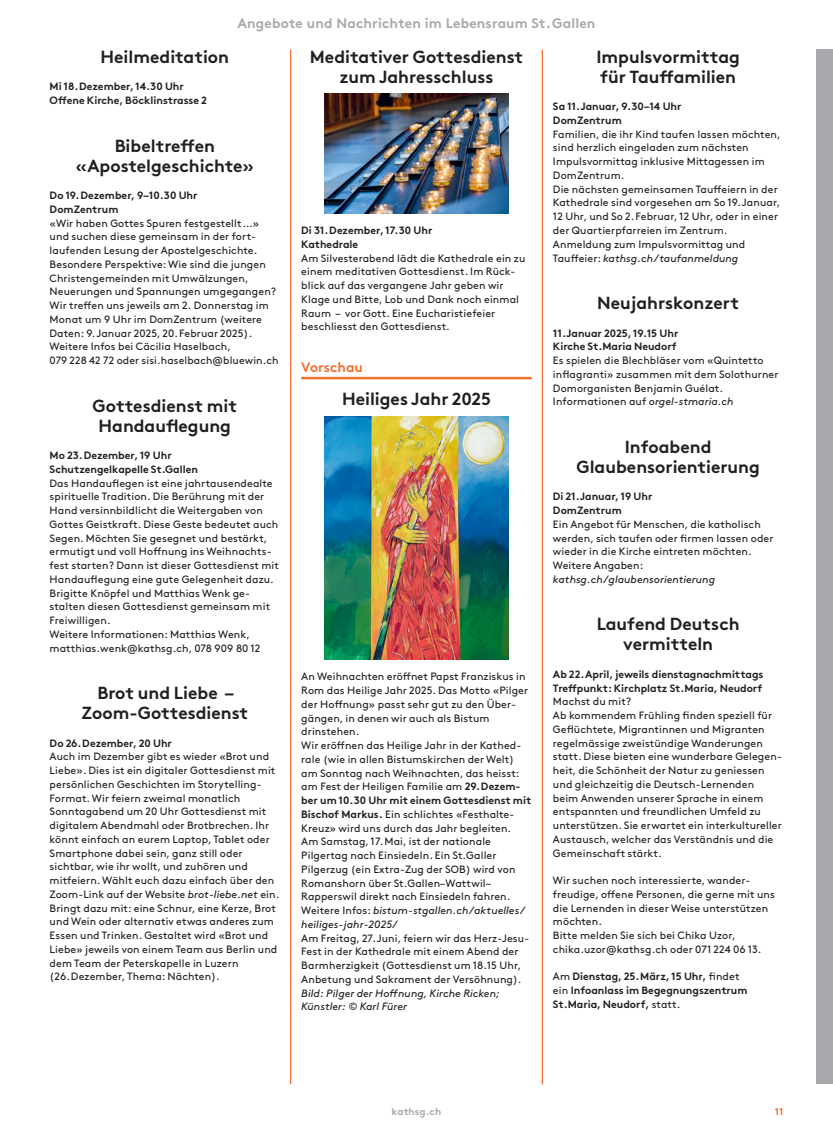
<style>
.page{position:relative;width:833px;height:1134px;background:#fff}
.page>*{position:absolute;margin:0;border:0;box-sizing:border-box;transform-origin:0 0}
.t1{font:700 17.5px/20px "Brown Pro";color:#231f20;text-align:center}
.t2{font:700 13.75px "Brown Pro";letter-spacing:.01em;color:#a8a9ad}
.t3{font:700 13.75px "Brown Pro";color:#f36e31}
.t4{font:10.62px/13.8px "Brown Pro";letter-spacing:.01em;color:#231f20}
.t5{font:700 10.62px/13.8px "Brown Pro";color:#231f20}
.t6{font:italic 10.62px/13.8px "Brown Pro";letter-spacing:.005em;color:#231f20}
.t7{font:700 10px "Brown Pro";letter-spacing:.01em;color:#a8a9ad}
.t8{font:700 10px "Brown Pro";color:#f36e31}
.s1{font-style:italic}
.s2{font-weight:700}
.s3{font-weight:400}
</style>
<div class="page">
<div style="left:816px;top:50px;width:17px;height:1034px;background:#a8a9ad"></div>
<hr style="left:542px;top:50px;width:1px;height:1034px;background:#f36e31">
<hr style="left:290px;top:50px;width:1px;height:1034px;background:#f36e31">
<hr style="left:301px;top:377px;width:230px;height:2px;background:#f36e31">
<img style="left:324px;top:94px;width:184px;height:120px">
<img style="left:324px;top:416px;width:184px;height:244px">
<p class="t2" style="left:237px;top:12px;width:359px">Angebote und Nachrichten im Lebensraum St.Gallen</p>
<h1 class="t1" style="left:101px;top:45px;width:130px">Heilmeditation</h1>
<p class="t5" style="left:50px;top:79px;width:159px">Mi 18.Dezember, 14.30 Uhr<br>Offene Kirche, Böcklinstrasse 2</p>
<h1 class="t1" style="left:76px;top:134px;width:180px">Bibeltreffen «Apostelgeschichte»</h1>
<p class="t5" style="left:50px;top:187px;width:149px">Do 19.Dezember, 9–10.30 Uhr<br>DomZentrum</p>
<p class="t4" style="left:50px;top:215px;width:230px">«Wir haben Gottes Spuren festgestellt…» und suchen diese gemeinsam in der fort&shy;laufenden Lesung der Apostelgeschichte.<br>Besondere Perspektive: Wie sind die jungen Christengemeinden mit Umwälzungen, Neuerungen und Spannungen umgegangen?<br>Wir treffen uns jeweils am 2. Donnerstag im Monat um 9 Uhr im DomZentrum (weitere Daten: 9.Januar 2025, 20.Februar 2025).<br>Weitere Infos bei Cäcilia Haselbach,<br>079 228 42 72 oder sisi.haselbach@bluewin.ch</p>
<h1 class="t1" style="left:93px;top:394px;width:146px">Gottesdienst mit<br>Handauflegung</h1>
<p class="t5" style="left:50px;top:447px;width:150px">Mo 23.Dezember, 19 Uhr<br>Schutzengelkapelle St.Gallen</p>
<p class="t4" style="left:50px;top:475px;width:231px">Das Handauflegen ist eine jahrtausendealte spirituelle Tradition. Die Berührung mit der Hand versinnbildlicht die Weitergaben von Gottes Geistkraft. Diese Geste bedeutet auch Segen. Möchten Sie gesegnet und bestärkt, ermutigt und voll Hoffnung ins Weihnachts&shy;fest starten? Dann ist dieser Gottesdienst mit Handauflegung eine gute Gelegenheit dazu.<br>Brigitte Knöpfel und Matthias Wenk ge&shy;stalten diesen Gottesdienst gemeinsam mit Freiwilligen.<br>Weitere Informationen: Matthias Wenk, matthias.wenk@kathsg.ch, 078 909 80 12</p>
<h1 class="t1" style="left:81px;top:681px;width:168px">Brot und Liebe –<br>Zoom-Gottesdienst</h1>
<p class="t5" style="left:50px;top:735px;width:124px">Do 26.Dezember, 20 Uhr</p>
<p class="t4" style="left:50px;top:749px;width:231px">Auch im Dezember gibt es wieder «Brot und Liebe». Dies ist ein digitaler Gottesdienst mit persönlichen Geschichten im Storytelling-Format. Wir feiern zweimal monatlich Sonntagabend um 20 Uhr Gottesdienst mit digitalem Abendmahl oder Brotbrechen. Ihr könnt einfach an eurem Laptop, Tablet oder Smartphone dabei sein, ganz still oder sichtbar, wie ihr wollt, und zuhören und mitfeiern. Wählt euch dazu einfach über den Zoom-Link auf der Website <span class="s1">brot-liebe.net</span> ein.<br>Bringt dazu mit: eine Schnur, eine Kerze, Brot und Wein oder alternativ etwas anderes zum Essen und Trinken. Gestaltet wird «Brot und Liebe» jeweils von einem Team aus Berlin und dem Team der Peterskapelle in Luzern (26.Dezember, Thema: Nächten).</p>
<h1 class="t1" style="left:310px;top:45px;width:215px">Meditativer Gottesdienst zum Jahresschluss</h1>
<p class="t5" style="left:301px;top:222px;width:133px">Di 31.Dezember, 17.30 Uhr<br>Kathedrale</p>
<p class="t4" style="left:301px;top:250px;width:226px">Am Silvesterabend lädt die Kathedrale ein zu einem meditativen Gottesdienst. Im Rück&shy;blick auf das vergangene Jahr geben wir Klage und Bitte, Lob und Dank noch einmal Raum – vor Gott. Eine Eucharistiefeier beschliesst den Gottesdienst.</p>
<p class="t3" style="left:301px;top:356px;width:63px">Vorschau</p>
<h1 class="t1" style="left:342px;top:387px;width:150px">Heiliges Jahr 2025</h1>
<p class="t4" style="left:301px;top:669px;width:231px">An Weihnachten eröffnet Papst Franziskus in Rom das Heilige Jahr 2025. Das Motto «Pilger der Hoffnung» passt sehr gut zu den Über&shy;gängen, in denen wir auch als Bistum drinstehen.<br>Wir eröffnen das Heilige Jahr in der Kathed&shy;rale (wie in allen Bistumskirchen der Welt) am Sonntag nach Weihnachten, das heisst: am Fest der Heiligen Familie am <span class="s2">29.Dezem&shy;ber um 10.30 Uhr mit einem Gottesdienst mit Bischof Markus.</span> Ein schlichtes «Festhalte-Kreuz» wird uns durch das Jahr begleiten.<br>Am Samstag, 17.Mai, ist der nationale Pilgertag nach Einsiedeln. Ein St.Galler Pilgerzug (ein Extra-Zug der SOB) wird von Romanshorn über St.Gallen–Wattwil– Rapperswil direkt nach Einsiedeln fahren.<br>Weitere Infos: <span class="s1">bistum-stgallen.ch/aktuelles/ heiliges-jahr-2025/</span></p>
<p class="t4" style="left:301px;top:930px;width:229px">Am Freitag, 27.Juni, feiern wir das Herz-Jesu-Fest in der Kathedrale mit einem Abend der Barmherzigkeit (Gottesdienst um 18.15 Uhr, Anbetung und Sakrament der Versöhnung).</p>
<p class="t6" style="left:301px;top:985px;width:200px">Bild: Pilger der Hoffnung, Kirche Ricken;<br>Künstler: © Karl Fürer</p>
<h1 class="t1" style="left:596px;top:45px;width:145px;text-align:left">Impulsvormittag für Tauffamilien</h1>
<p class="t5" style="left:553px;top:99px;width:130px">Sa 11.Januar, 9.30–14 Uhr<br>DomZentrum</p>
<p class="t4" style="left:553px;top:126px;width:229px">Familien, die ihr Kind taufen lassen möchten, sind herzlich eingeladen zum nächsten Impulsvormittag inklusive Mittagessen im DomZentrum.<br>Die nächsten gemeinsamen Tauffeiern in der Kathedrale sind vorgesehen am So 19.Januar, 12 Uhr, und So 2.Februar, 12 Uhr, oder in einer der Quartierpfarreien im Zentrum.<br>Anmeldung zum Impulsvormittag und Tauffeier: <span class="s1">kathsg.ch/taufanmeldung</span></p>
<h1 class="t1" style="left:597px;top:291px;width:143px">Neujahrskonzert</h1>
<p class="t5" style="left:553px;top:325px;width:127px">11.Januar 2025, 19.15 Uhr<br>Kirche St.Maria Neudorf</p>
<p class="t4" style="left:553px;top:353px;width:227px">Es spielen die Blechbläser vom «Quintetto inflagranti» zusammen mit dem Solothurner Domorganisten Benjamin Guélat.<br>Informationen auf <span class="s1">orgel-stmaria.ch</span></p>
<h1 class="t1" style="left:576px;top:435px;width:185px">Infoabend<br>Glaubensorientierung</h1>
<p class="t5" style="left:553px;top:489px;width:101px">Di 21.Januar, 19 Uhr<br>DomZentrum</p>
<p class="t4" style="left:553px;top:516px;width:222px">Ein Angebot für Menschen, die katholisch werden, sich taufen oder firmen lassen oder wieder in die Kirche eintreten möchten.<br>Weitere Angaben:</p>
<p class="t6" style="left:553px;top:571px;width:164px">kathsg.ch/glaubensorientierung</p>
<h1 class="t1" style="left:596px;top:612px;width:144px">Laufend Deutsch vermitteln</h1>
<p class="t5" style="left:553px;top:666px;width:212px">Ab 22.April, jeweils dienstagnachmittags<br>Treffpunkt: Kirchplatz St.Maria, Neudorf</p>
<p class="t4" style="left:553px;top:694px;width:230px">Machst du mit?<br>Ab kommendem Frühling finden speziell für Geflüchtete, Migrantinnen und Migranten regelmässige zweistündige Wanderungen statt. Diese bieten eine wunderbare Gelegen&shy;heit, die Schönheit der Natur zu geniessen und gleichzeitig die Deutsch-Lernenden beim Anwenden unserer Sprache in einem entspannten und freundlichen Umfeld zu unterstützen. Sie erwartet ein interkultureller Austausch, welcher das Verständnis und die Gemeinschaft stärkt.</p>
<p class="t4" style="left:553px;top:873px;width:223px">Wir suchen noch interessierte, wander&shy;freudige, offene Personen, die gerne mit uns die Lernenden in dieser Weise unterstützen möchten.<br>Bitte melden Sie sich bei Chika Uzor, chika.uzor@kathsg.ch oder 071 224 06 13.</p>
<p class="t5" style="left:553px;top:968px;width:196px"><span class="s3">Am</span> Dienstag, 25.März, 15 Uhr, <span class="s3">findet ein</span> Infoanlass im Begegnungszentrum<br>St.Maria, Neudorf, <span class="s3">statt.</span></p>
<p class="t7" style="left:391px;top:1103px;width:51px">kathsg.ch</p>
<p class="t8" style="left:774px;top:1103px;width:10px">11</p>
</div>
